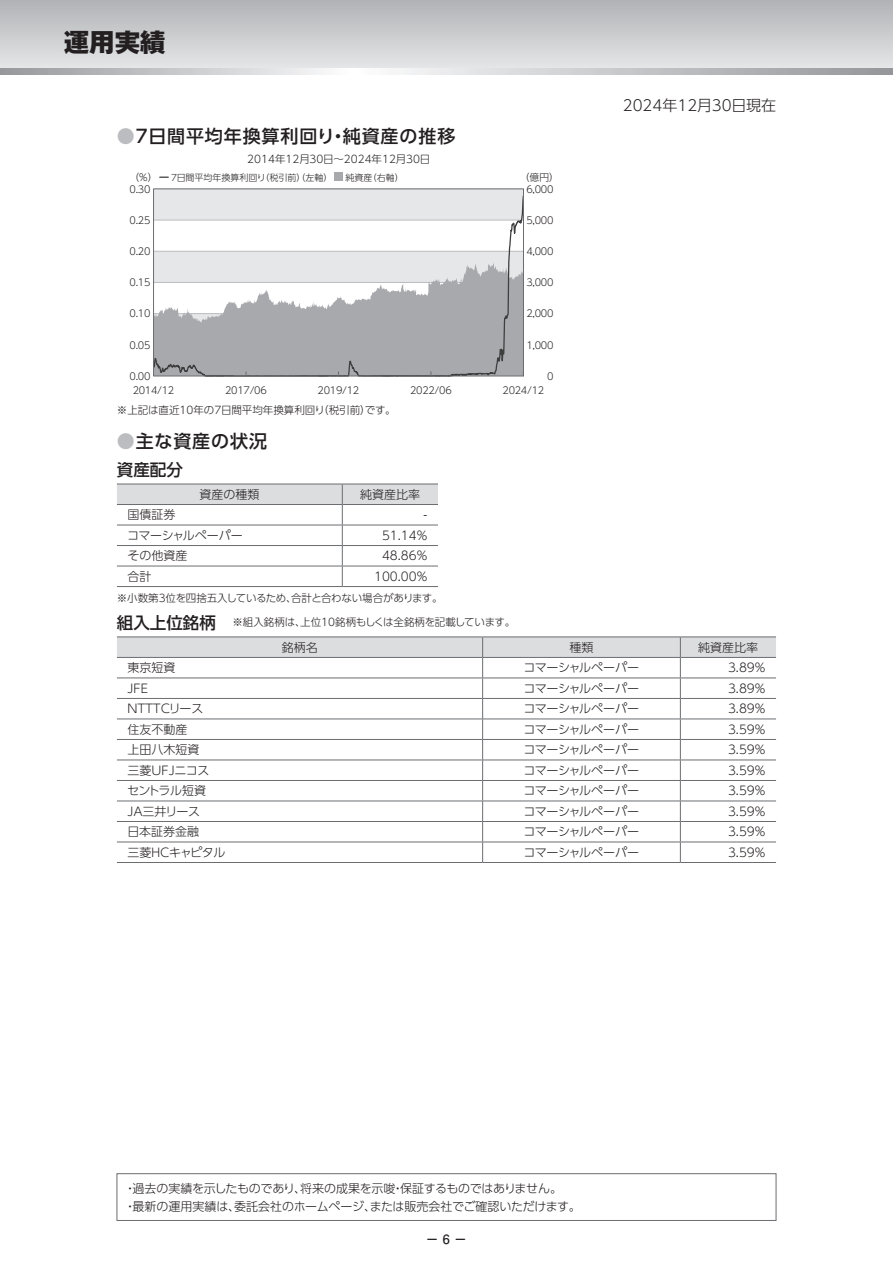
<style>
.page{position:relative;width:893px;height:1263px;background:#fff}
.page>*{position:absolute;margin:0;border:0;box-sizing:border-box;transform-origin:0 0}
.TXT_H1{font:800 25.5px "Gothic MB101 Pro";color:#231f20}
.E-中見出し_1C{font:500 18px "UD Shin Go Pro";letter-spacing:.05em;color:#231f20}
.E-小見出し{font:500 16.5px "UD Shin Go Pro";color:#231f20}
.A-10pt{font:300 15px "UD Shin Go Pro";color:#231f20}
.t1{font:700 12.75px "Futo Go B101 Pro";color:#231f20}
.A-8pt{font:300 12px "UD Shin Go Pro";letter-spacing:-.015em;color:#231f20}
.A-8pt-2{font:300 12px "UD Shin Go Pro";letter-spacing:-.125em;color:#231f20}
.A-8pt-3{font:300 12px "UD Shin Go Pro";letter-spacing:-.26em;color:#231f20}
.A-8pt-4{font:300 12px "UD Shin Go Pro";letter-spacing:-.09em;color:#231f20}
.A-8pt-5{font:300 12px "UD Shin Go Pro";letter-spacing:-.05em;color:#231f20}
.A-8pt-6{font:300 12px "UD Shin Go Pro";letter-spacing:-.095em;color:#231f20}
.E-小見出し-2{font:300 10.5px "UD Shin Go Pro";letter-spacing:-.02em;color:#231f20}
.E-7pt注{font:300 10.5px "UD Shin Go Pro";letter-spacing:-.025em;color:#231f20}
.E-7pt注-2{font:300 10.5px "UD Shin Go Pro";letter-spacing:-.005em;color:#231f20}
.E-小見出し-3{font:300 10.5px "UD Shin Go Pro";color:#231f20}
.t2{font:300 9.75px "UD Shin Go Pro";letter-spacing:-.03em;color:#231f20}
.t3{font:300 9px "UD Shin Go Pro";color:#231f20}
.s1{color:#bcbdc0}
.s2{font-weight:500;font-size:16.5px}
</style>
<div class="page">
<div style="left:0;top:0;width:893px;height:68px;background:linear-gradient(to bottom,#b1b2b5,#e4e5e6)"></div>
<svg style="left:0;top:68px;width:893px;height:6px;background:#c8c9cb"></svg>
<svg style="left:155px;top:191px;width:367px;height:71px"></svg>
<svg style="left:155px;top:262px;width:367px;height:112px;background:#bcbdc0"></svg>
<div style="left:153px;top:189px;width:371px;height:187px;border:1px solid #6c6d70"></div>
<div style="left:335px;top:173px;width:8px;height:8px;background:#a8a9ad"></div>
<svg style="left:117px;top:484px;width:321px;height:102px"></svg>
<hr style="left:117px;top:586px;width:225px;height:1px;background:#6c6d70">
<hr style="left:342px;top:586px;width:96px;height:1px;background:#6c6d70">
<hr style="left:342px;top:504px;width:96px;height:1px;background:#6c6d70">
<hr style="left:342px;top:525px;width:96px;height:1px;background:#6c6d70">
<hr style="left:342px;top:545px;width:96px;height:1px;background:#6c6d70">
<hr style="left:342px;top:566px;width:96px;height:1px;background:#6c6d70">
<hr style="left:117px;top:636px;width:366px;height:1px;background:#6c6d70">
<hr style="left:483px;top:636px;width:197px;height:1px;background:#6c6d70">
<hr style="left:680px;top:636px;width:96px;height:1px;background:#6c6d70">
<hr style="left:117px;top:862px;width:366px;height:1px;background:#6c6d70">
<hr style="left:483px;top:862px;width:197px;height:1px;background:#6c6d70">
<svg style="left:117px;top:637px;width:659px;height:225px"></svg>
<hr style="left:680px;top:862px;width:96px;height:1px;background:#6c6d70">
<div style="left:117px;top:1173px;width:659px;height:48px;border:1px solid #6c6d70"></div>
<p class="TXT_H1" style="left:64px;top:21px;width:104px">運用実績</p>
<p class="E-中見出し_1C" style="left:117px;top:122px;width:340px"><span class="s1">●</span>7日間平均年換算利回り・純資産の推移</p>
<p class="E-小見出し-3" style="left:247px;top:151px;width:185px">2014年12月30日～2024年12月30日</p>
<p class="t2" style="left:129px;top:169px;width:30px">（％）</p>
<p class="t3" style="left:171px;top:170px;width:163px">7日間平均年換算利回り（税引前）（左軸）</p>
<p class="t3" style="left:345px;top:170px;width:60px">純資産（右軸）</p>
<p class="t2" style="left:520px;top:169px;width:40px">（億円）</p>
<p class="t2" style="left:130px;top:181px;width:22px">0.30</p>
<p class="t2" style="left:526px;top:181px;width:29px">6,000</p>
<p class="t2" style="left:130px;top:212px;width:22px">0.25</p>
<p class="t2" style="left:526px;top:212px;width:29px">5,000</p>
<p class="t2" style="left:130px;top:243px;width:22px">0.20</p>
<p class="t2" style="left:526px;top:243px;width:29px">4,000</p>
<p class="t2" style="left:130px;top:275px;width:22px">0.15</p>
<p class="t2" style="left:526px;top:275px;width:29px">3,000</p>
<p class="t2" style="left:130px;top:306px;width:22px">0.10</p>
<p class="t2" style="left:526px;top:306px;width:29px">2,000</p>
<p class="t2" style="left:130px;top:337px;width:22px">0.05</p>
<p class="t2" style="left:526px;top:337px;width:29px">1,000</p>
<p class="t2" style="left:130px;top:368px;width:22px">0.00</p>
<p class="t2" style="left:547px;top:368px;width:8px">0</p>
<p class="t2" style="left:133px;top:382px;width:43px">2014/12</p>
<p class="t2" style="left:225px;top:382px;width:43px">2017/06</p>
<p class="t2" style="left:318px;top:382px;width:43px">2019/12</p>
<p class="t2" style="left:410px;top:382px;width:43px">2022/06</p>
<p class="t2" style="left:502px;top:382px;width:43px">2024/12</p>
<p class="A-10pt" style="left:623px;top:93px;width:155px">2024年12月30日現在</p>
<p class="E-7pt注-2" style="left:117px;top:402px;width:280px">※上記は直近10年の7日間平均年換算利回り（税引前）です。</p>
<p class="E-中見出し_1C" style="left:117px;top:427px;width:152px"><span class="s1">●</span>主な資産の状況</p>
<p class="E-小見出し" style="left:117px;top:456px;width:67px">資産配分</p>
<p class="A-8pt" style="left:200px;top:484px;width:61px">資産の種類</p>
<p class="A-8pt" style="left:360px;top:484px;width:61px">純資産比率</p>
<p class="A-8pt" style="left:128px;top:505px;width:49px">国債証券</p>
<p class="A-8pt" style="left:424px;top:505px;width:5px">-</p>
<p class="A-8pt" style="left:127px;top:525px;width:117px">コマーシャルペーパー</p>
<p class="A-8pt" style="left:382px;top:525px;width:47px">51.14%</p>
<p class="A-8pt" style="left:128px;top:546px;width:61px">その他資産</p>
<p class="A-8pt" style="left:382px;top:546px;width:47px">48.86%</p>
<p class="A-8pt" style="left:128px;top:567px;width:25px">合計</p>
<p class="A-8pt" style="left:374px;top:567px;width:55px">100.00%</p>
<p class="E-7pt注" style="left:117px;top:590px;width:327px">※小数第3位を四捨五入しているため、合計と合わない場合があります。</p>
<p class="E-小見出し-2" style="left:117px;top:614px;width:400px"><span class="s2">組入上位銘柄</span> ※組入銘柄は、上位10銘柄もしくは全銘柄を記載しています。</p>
<p class="A-8pt" style="left:282px;top:637px;width:37px">銘柄名</p>
<p class="A-8pt" style="left:569px;top:637px;width:25px">種類</p>
<p class="A-8pt" style="left:698px;top:637px;width:61px">純資産比率</p>
<p class="A-8pt" style="left:128px;top:658px;width:49px">東京短資</p>
<p class="A-8pt" style="left:523px;top:658px;width:117px">コマーシャルペーパー</p>
<p class="A-8pt" style="left:728px;top:658px;width:39px">3.89%</p>
<p class="A-8pt" style="left:125px;top:678px;width:28px">ＪＦＥ</p>
<p class="A-8pt" style="left:523px;top:678px;width:117px">コマーシャルペーパー</p>
<p class="A-8pt" style="left:728px;top:678px;width:39px">3.89%</p>
<p class="A-8pt-3" style="left:127px;top:699px;width:78px">ＮＴＴＴＣリース</p>
<p class="A-8pt" style="left:523px;top:699px;width:117px">コマーシャルペーパー</p>
<p class="A-8pt" style="left:728px;top:699px;width:39px">3.89%</p>
<p class="A-8pt" style="left:128px;top:719px;width:61px">住友不動産</p>
<p class="A-8pt" style="left:523px;top:719px;width:117px">コマーシャルペーパー</p>
<p class="A-8pt" style="left:728px;top:719px;width:39px">3.59%</p>
<p class="A-8pt" style="left:128px;top:740px;width:73px">上田八木短資</p>
<p class="A-8pt" style="left:523px;top:740px;width:117px">コマーシャルペーパー</p>
<p class="A-8pt" style="left:728px;top:740px;width:39px">3.59%</p>
<p class="A-8pt-4" style="left:128px;top:760px;width:83px">三菱ＵＦＪニコス</p>
<p class="A-8pt" style="left:523px;top:760px;width:117px">コマーシャルペーパー</p>
<p class="A-8pt" style="left:728px;top:760px;width:39px">3.59%</p>
<p class="A-8pt-5" style="left:127px;top:781px;width:80px">セントラル短資</p>
<p class="A-8pt" style="left:523px;top:781px;width:117px">コマーシャルペーパー</p>
<p class="A-8pt" style="left:728px;top:781px;width:39px">3.59%</p>
<p class="A-8pt-6" style="left:125px;top:801px;width:77px">ＪＡ三井リース</p>
<p class="A-8pt" style="left:523px;top:801px;width:117px">コマーシャルペーパー</p>
<p class="A-8pt" style="left:728px;top:801px;width:39px">3.59%</p>
<p class="A-8pt" style="left:127px;top:822px;width:73px">日本証券金融</p>
<p class="A-8pt" style="left:523px;top:822px;width:117px">コマーシャルペーパー</p>
<p class="A-8pt" style="left:728px;top:822px;width:39px">3.59%</p>
<p class="A-8pt-2" style="left:128px;top:842px;width:99px">三菱ＨＣキャピタル</p>
<p class="A-8pt" style="left:523px;top:842px;width:117px">コマーシャルペーパー</p>
<p class="A-8pt" style="left:728px;top:842px;width:39px">3.59%</p>
<p class="A-8pt" style="left:124px;top:1178px;width:439px">・過去の実績を示したものであり、将来の成果を示唆・保証するものではありません。</p>
<p class="A-8pt" style="left:124px;top:1196px;width:458px">・最新の運用実績は、委託会社のホームページ、または販売会社でご確認いただけます。</p>
<p class="t1" style="left:426px;top:1229px;width:43px">− 6 −</p>
</div>
